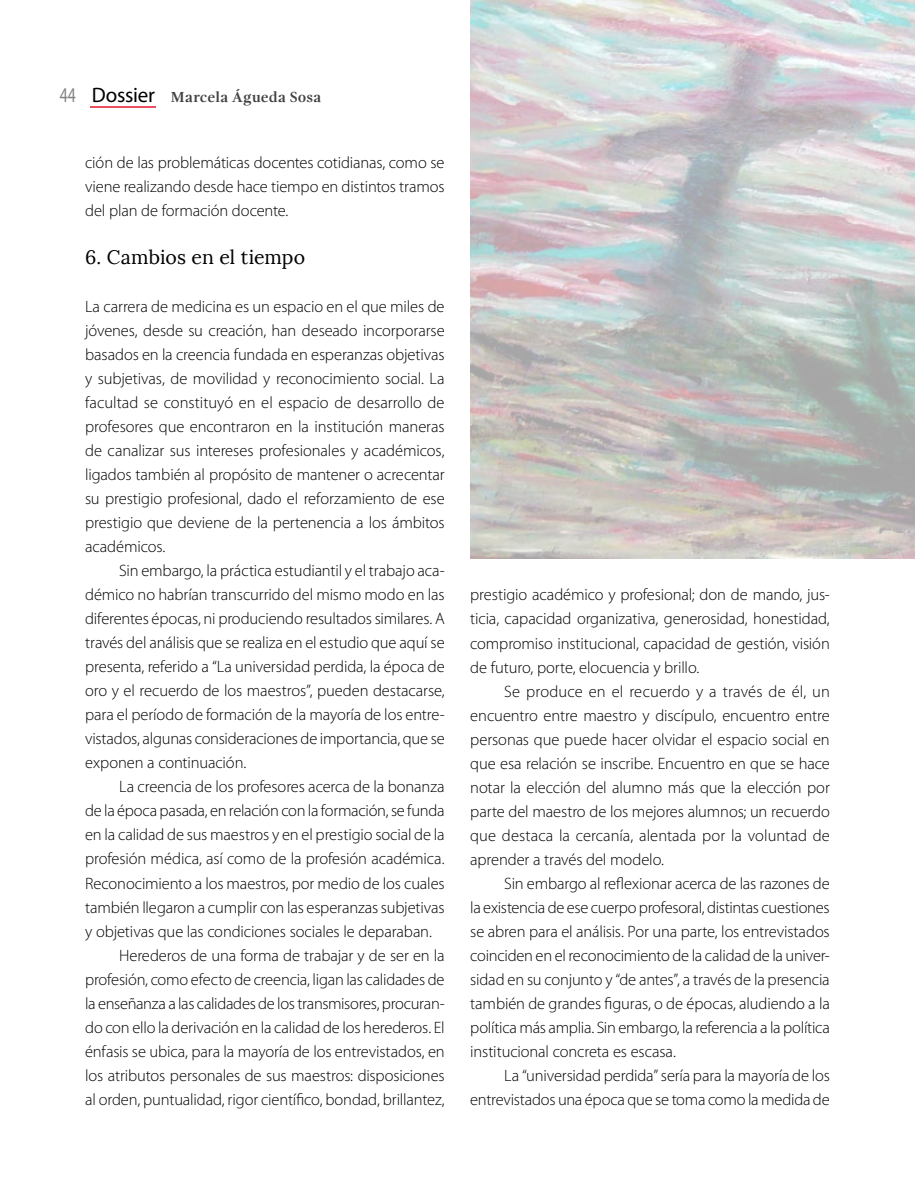
<style>
.page{position:relative;width:915px;height:1191px;background:#fff}
.page>*{position:absolute;margin:0;border:0;box-sizing:border-box;transform-origin:0 0}
.t1{font:21px "Myriad Pro";letter-spacing:-.01em;color:#000}
.t2{font:19.5px "Lora";color:#000}
.t3{font:300 16.5px/24px "Myriad Pro";letter-spacing:-.01em;color:#000;text-align:justify}
.t4{font:700 15px "Gandhi Serif";letter-spacing:.015em;color:#414042}
.s1{color:#808285}
</style>
<div class="page">
<img style="left:470px;top:0;width:444px;height:558px">
<hr style="left:91px;top:106px;width:65px;height:2px;background:#ec4f61">
<p class="t1" style="left:60px;top:82px;width:97px"><span class="s1">44</span> Dossier</p>
<p class="t4" style="left:171px;top:88px;width:152px">Marcela Águeda Sosa</p>
<p class="t3" style="left:85px;top:150px;width:361px">ción de las problemáticas docentes cotidianas, como se viene realizando desde hace tiempo en distintos tramos del plan de formación docente.</p>
<p class="t2" style="left:85px;top:246px;width:221px">6. Cambios en el tiempo</p>
<p class="t3" style="left:85px;top:294px;width:361px">La carrera de medicina es un espacio en el que miles de jóvenes, desde su creación, han deseado incorporarse basados en la creencia fundada en esperanzas objetivas y subjetivas, de movilidad y reconocimiento social. La facultad se constituyó en el espacio de desarrollo de profesores que encontraron en la institución maneras de canalizar sus intereses profesionales y académicos, ligados también al propósito de mantener o acrecentar su prestigio profesional, dado el reforzamiento de ese prestigio que deviene de la pertenencia a los ámbitos académicos.</p>
<p class="t3" style="left:85px;top:558px;width:361px;text-indent:34px">Sin embargo, la práctica estudiantil y el trabajo aca&shy;démico no habrían transcurrido del mismo modo en las diferentes épocas, ni produciendo resultados similares. A través del análisis que se realiza en el estudio que aquí se presenta, referido a “La universidad perdida, la época de oro y el recuerdo de los maestros”, pueden destacarse, para el período de formación de la mayoría de los entre&shy;vistados, algunas consideraciones de importancia, que se exponen a continuación.</p>
<p class="t3" style="left:119px;top:774px;width:327px">La creencia de los profesores acerca de la bonanza</p>
<p class="t3" style="left:85px;top:799px;width:361px">de la época pasada, en relación con la formación, se funda</p>
<p class="t3" style="left:85px;top:823px;width:361px">en la calidad de sus maestros y en el prestigio social de la</p>
<p class="t3" style="left:85px;top:847px;width:361px">profesión médica, así como de la profesión académica.</p>
<p class="t3" style="left:85px;top:871px;width:361px">Reconocimiento a los maestros, por medio de los cuales</p>
<p class="t3" style="left:85px;top:895px;width:361px">también llegaron a cumplir con las esperanzas subjetivas</p>
<p class="t3" style="left:85px;top:919px;width:348px">y objetivas que las condiciones sociales le deparaban.</p>
<p class="t3" style="left:119px;top:943px;width:327px">Herederos de una forma de trabajar y de ser en la</p>
<p class="t3" style="left:85px;top:967px;width:361px">profesión, como efecto de creencia, ligan las calidades de</p>
<p class="t3" style="left:85px;top:991px;width:361px">la enseñanza a las calidades de los transmisores, procuran-</p>
<p class="t3" style="left:85px;top:1015px;width:361px">do con ello la derivación en la calidad de los herederos. El</p>
<p class="t3" style="left:85px;top:1039px;width:361px">énfasis se ubica, para la mayoría de los entrevistados, en</p>
<p class="t3" style="left:85px;top:1063px;width:361px">los atributos personales de sus maestros: disposiciones</p>
<p class="t3" style="left:85px;top:1087px;width:361px">al orden, puntualidad, rigor científico, bondad, brillantez,</p>
<p class="t3" style="left:470px;top:583px;width:361px">prestigio académico y profesional; don de mando, jus&shy;ticia, capacidad organizativa, generosidad, honestidad, compromiso institucional, capacidad de gestión, visión de futuro, porte, elocuencia y brillo.</p>
<p class="t3" style="left:470px;top:679px;width:361px;text-indent:34px">Se produce en el recuerdo y a través de él, un encuentro entre maestro y discípulo, encuentro entre personas que puede hacer olvidar el espacio social en que esa relación se inscribe. Encuentro en que se hace notar la elección del alumno más que la elección por parte del maestro de los mejores alumnos; un recuerdo que destaca la cercanía, alentada por la voluntad de aprender a través del modelo.</p>
<p class="t3" style="left:470px;top:871px;width:361px;text-indent:34px">Sin embargo al reflexionar acerca de las razones de la existencia de ese cuerpo profesoral, distintas cuestiones se abren para el análisis. Por una parte, los entrevistados coinciden en el reconocimiento de la calidad de la univer&shy;sidad en su conjunto y “de antes”, a través de la presencia también de grandes figuras, o de épocas, aludiendo a la política más amplia. Sin embargo, la referencia a la política institucional concreta es escasa.</p>
<p class="t3" style="left:470px;top:1063px;width:361px;text-align:right">La “universidad perdida” sería para la mayoría de los entrevistados una época que se toma como la medida de</p>
</div>
